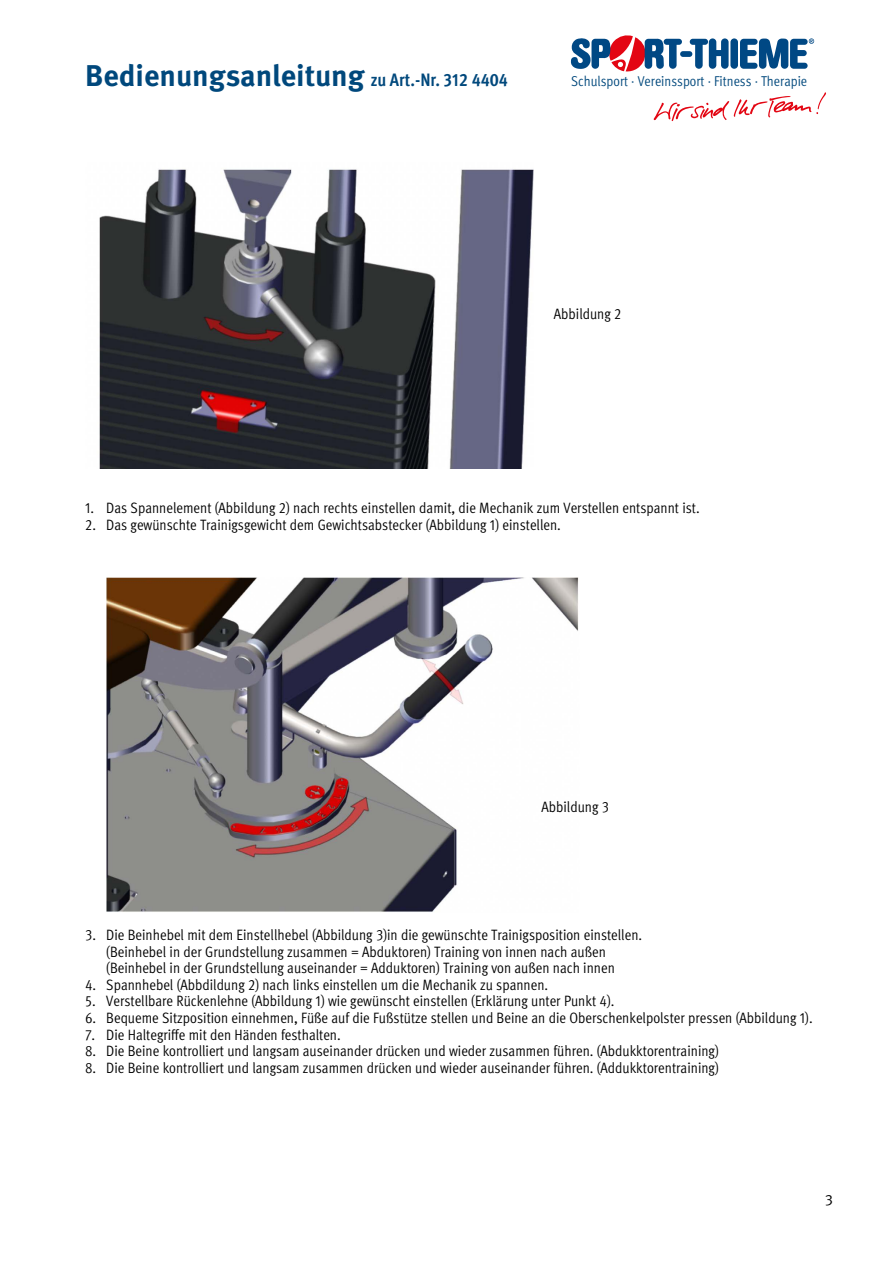
<style>
.page{position:relative;width:893px;height:1263px;background:#fff}
.page>*{position:absolute;margin:0;border:0;box-sizing:border-box;transform-origin:0 0}
.t1{font:700 30px "Meta Pro";color:#00487c}
.t2{font:15px/16.5px "Meta Pro Cond Norm";color:#000}
.t3{font:15px "Meta Pro Norm";color:#000}
.t4{font:14.25px "Meta Pro Cond Norm";color:#00487c}
.s1{font-stretch:condensed;font-size:18px}
</style>
<div class="page">
<svg style="left:654px;top:92px;width:172px;height:29px"></svg>
<div style="left:680px;top:51px;width:12px;height:6px;background:#004884;border-radius:3px"></div>
<div style="left:730px;top:38px;width:8px;height:31px;background:#004884;border-radius:4px"></div>
<svg style="left:690px;top:38px;width:39px;height:31px"></svg>
<svg style="left:740px;top:38px;width:74px;height:31px"></svg>
<svg style="left:571px;top:35px;width:111px;height:36px"></svg>
<img style="left:99px;top:169px;width:434px;height:299px">
<img style="left:106px;top:578px;width:473px;height:334px">
<h1 class="t1" style="left:85px;top:53px;width:424px">Bedienungsanleitung <span class="s1">zu Art.-Nr. 312 4404</span></h1>
<p class="t4" style="left:571px;top:71px;width:238px">Schulsport · Vereinssport · Fitness · Therapie</p>
<p class="t2" style="left:554px;top:304px;width:69px">Abbildung 2</p>
<p class="t2" style="left:85px;top:499px;width:616px">1. Das Spannelement (Abbildung 2) nach rechts einstellen damit, die Mechanik zum Verstellen entspannt ist.</p>
<p class="t2" style="left:85px;top:515px;width:477px">2. Das gewünschte Trainigsgewicht dem Gewichtsabstecker (Abbildung 1) einstellen.</p>
<p class="t2" style="left:541px;top:798px;width:69px">Abbildung 3</p>
<p class="t2" style="left:106px;top:926px;width:537px;text-indent:-21px">3. Die Beinhebel mit dem Einstellhebel (Abbildung 3)in die gewünschte Trainigsposition einstellen. (Beinhebel in der Grundstellung zusammen = Abduktoren) Training von innen nach außen (Beinhebel in der Grundstellung auseinander = Adduktoren) Training von außen nach innen</p>
<p class="t2" style="left:85px;top:975px;width:465px">4. Spannhebel (Abbdildung 2) nach links einstellen um die Mechanik zu spannen.</p>
<p class="t2" style="left:85px;top:992px;width:531px">5. Verstellbare Rückenlehne (Abbildung 1) wie gewünscht einstellen (Erklärung unter Punkt 4).</p>
<p class="t2" style="left:85px;top:1008px;width:729px">6. Bequeme Sitzposition einnehmen, Füße auf die Fußstütze stellen und Beine an die Oberschenkelpolster pressen (Abbildung 1).</p>
<p class="t2" style="left:85px;top:1025px;width:257px">7. Die Haltegriffe mit den Händen festhalten.</p>
<p class="t2" style="left:85px;top:1041px;width:635px">8. Die Beine kontrolliert und langsam auseinander drücken und wieder zusammen führen. (Abdukktorentraining)</p>
<p class="t2" style="left:85px;top:1058px;width:635px">8. Die Beine kontrolliert und langsam zusammen drücken und wieder auseinander führen. (Addukktorentraining)</p>
<p class="t3" style="left:825px;top:1188px;width:9px">3</p>
</div>
